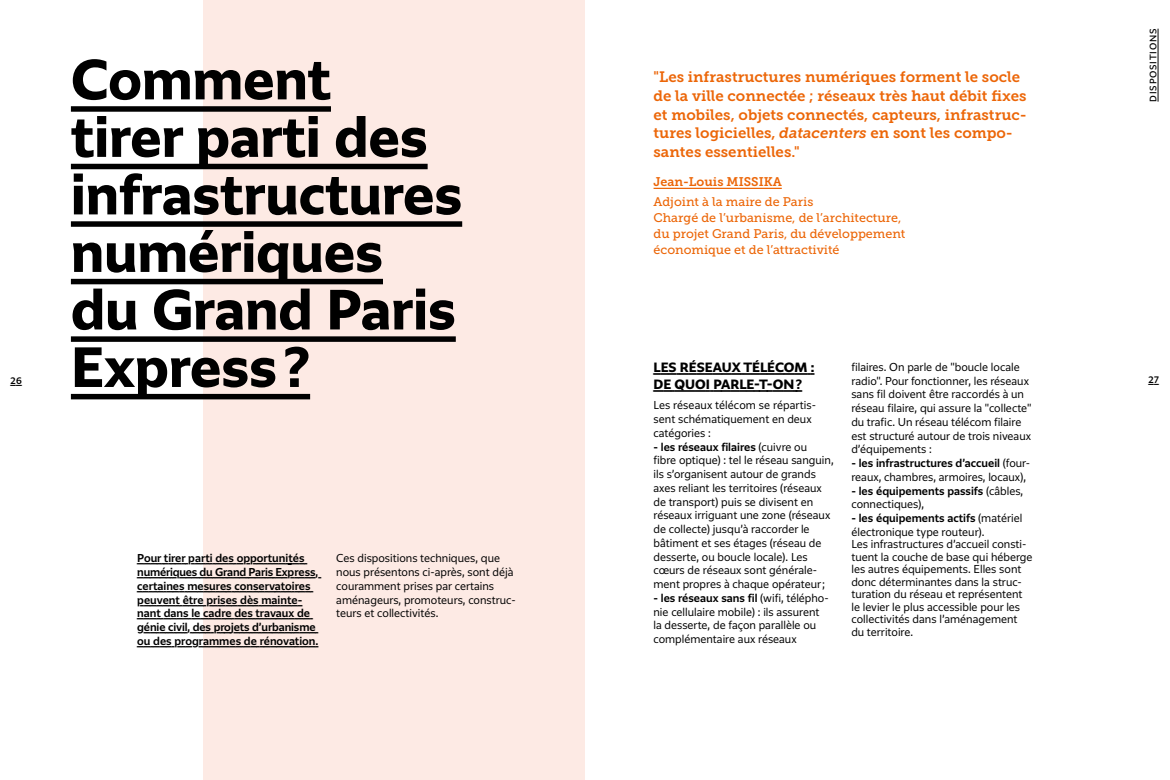
<style>
.page{position:relative;width:1170px;height:780px;background:#fff}
.page>*{position:absolute;margin:0;border:0;box-sizing:border-box;transform-origin:0 0}
.t1{font:700 52.5px/57.5px "Grand Paris";color:#000}
.t2{font:15px/18.8px "Museo Slab 700";color:#ec6608}
.t3{font:12.5px/16.2px "Museo Slab 500";color:#ec6608}
.t4{font:700 12.5px/16.2px "Grand Paris Und";color:#000}
.t5{font:12.5px "Museo Slab 700";color:#ec6608}
.t6{font:300 10.62px/13.8px "Grand Paris";color:#000}
.t7{font:500 10.62px/13.8px "Grand Paris Und";color:#000}
.t8{font:500 10.62px/13.8px "Grand Paris";color:#000}
.t9{font:8.75px "Grand Paris";letter-spacing:.09em;color:#000}
.t10{font:500 8.75px "Grand Paris Und";color:#000}
.s1{font-style:italic}
.s2{font-weight:500}
.s3{font-weight:300}
</style>
<div class="page">
<div style="left:203px;top:0;width:382px;height:780px;background:#fdeae4"></div>
<hr style="left:653px;top:188px;width:128px;height:1px;background:#ec6608">
<div style="left:71px;top:106px;width:260px;height:6px;background:#000"></div>
<div style="left:71px;top:164px;width:356px;height:5px;background:#000"></div>
<div style="left:71px;top:221px;width:391px;height:6px;background:#000"></div>
<div style="left:71px;top:279px;width:312px;height:5px;background:#000"></div>
<div style="left:71px;top:336px;width:385px;height:6px;background:#000"></div>
<div style="left:71px;top:394px;width:239px;height:5px;background:#000"></div>
<hr style="left:1157px;top:29px;width:1px;height:73px;background:#000">
<p class="t9" style="left:1147px;top:102px;width:74px;rotate:-90deg">DISPOSITIONS</p>
<h1 class="t1" style="left:71px;top:49px;width:393px">Comment<br>tirer parti des infrastructures numériques du Grand Paris<br>Express?</h1>
<h2 class="t2" style="left:653px;top:68px;width:375px">"Les infrastructures numériques forment le socle de la ville connectée ; réseaux très haut débit fixes et mobiles, objets connectés, capteurs, infrastruc&shy;tures logicielles, <span class="s1">datacenters</span> en sont les compo&shy;santes essentielles."</h2>
<p class="t5" style="left:653px;top:174px;width:130px">Jean- Louis MISSIKA</p>
<p class="t3" style="left:653px;top:193px;width:253px">Adjoint à la maire de Paris<br>Chargé de l’urbanisme, de l’architecture, du projet Grand Paris, du développement économique et de l’attractivité</p>
<p class="t4" style="left:653px;top:359px;width:162px">LES RÉSEAUX TÉLÉCOM :<br>DE QUOI PARLE-T-ON ?</p>
<p class="t6" style="left:653px;top:398px;width:160px;text-align:justify">Les réseaux télécom se répartis--------------------- sent schématiquement en deux catégories :</p>
<p class="t6" style="left:653px;top:439px;width:182px"><span class="s2">- les réseaux filaires</span> (cuivre ou<br>fibre optique) : tel le réseau sanguin, ils s’organisent autour de grands axes reliant les territoires (réseaux de transport) puis se divisent en réseaux irriguant une zone (réseaux de collecte) jusqu’à raccorder le bâtiment et ses étages (réseau de desserte, ou boucle locale). Les cœurs de réseaux sont générale&shy;ment propres à chaque opérateur;</p>
<p class="t6" style="left:653px;top:590px;width:177px"><span class="s2">- les réseaux sans fil</span> (wifi, télépho&shy;nie cellulaire mobile) : ils assurent la desserte, de façon parallèle ou complémentaire aux réseaux</p>
<p class="t6" style="left:851px;top:359px;width:181px">filaires. On parle de "boucle locale radio". Pour fonctionner, les réseaux sans fil doivent être raccordés à un réseau filaire, qui assure la "collecte" du trafic. Un réseau télécom filaire est structuré autour de trois niveaux d’équipements :</p>
<p class="t6" style="left:851px;top:456px;width:180px"><span class="s2">- les infrastructures d’accueil</span> (four&shy;reaux, chambres, armoires, locaux),</p>
<p class="t8" style="left:851px;top:483px;width:173px">- les équipements passifs <span class="s3">(câbles, connectiques),</span></p>
<p class="t6" style="left:851px;top:511px;width:172px"><span class="s2">- les équipements actifs</span> (matériel électronique type routeur).</p>
<p class="t6" style="left:851px;top:538px;width:183px;line-height:12.5px">Les infrastructures d’accueil consti&shy;tuent la couche de base qui héberge les autres équipements. Elles sont donc déterminantes dans la struc&shy;turation du réseau et représentent le levier le plus accessible pour les collectivités dans l’aménagement du territoire.</p>
<p class="t10" style="left:10px;top:374px;width:13px">26</p>
<p class="t10" style="left:1148px;top:374px;width:12px">27</p>
<p class="t7" style="left:137px;top:551px;width:183px">Pour tirer parti des opportuni--------tés numériques du Grand Paris Express, certaines mesures conservatoires peuvent être prises dès mainte&shy;nant dans le cadre des travaux de génie civil, des projets d’urbanisme ou des programmes de rénovation.</p>
<p class="t6" style="left:336px;top:551px;width:181px">Ces dispositions techniques, que nous présentons ci-après, sont déjà couramment prises par certains aménageurs, promoteurs, construc&shy;teurs et collectivités.</p>
</div>
